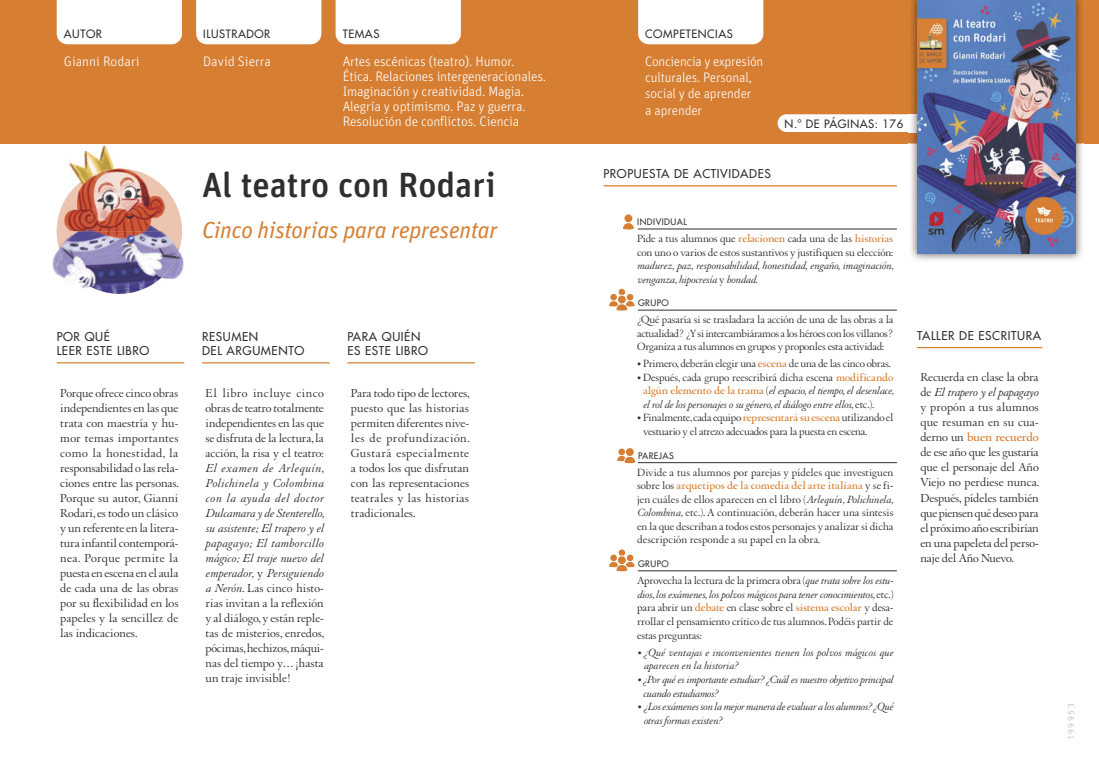
<style>
.page{position:relative;width:1099px;height:762px;background:#fff}
.page>*{position:absolute;margin:0;border:0;box-sizing:border-box;transform-origin:0 0}
.t1{font:500 35px "Unit Rounded Pro";color:#2f2f2e}
.t2{font:italic 23.12px "Unit Pro";letter-spacing:-.01em;color:#d67f33}
.t3{font:300 13.75px/15px "Unit Pro";letter-spacing:-.01em;color:#fff}
.t4{font:12.5px/15px "Augereau";color:#2f2f2e;text-align:justify}
.t5{font:italic 12.5px/15px "Augereau";letter-spacing:.01em;color:#2f2f2e;text-align:justify}
.t6{font:500 11.88px/14.2px "Futura Std";letter-spacing:.05em;color:#2f2f2e}
.t7{font:11.25px/13.5px "Augereau";letter-spacing:-.02em;color:#2f2f2e;text-align:justify}
.t8{font:italic 11.25px/13.6px "Augereau";letter-spacing:-.01em;color:#2f2f2e}
.t9{font:500 11.25px "Futura Std";letter-spacing:.05em;color:#2f2f2e}
.t10{font:500 8.75px "Futura Std";letter-spacing:.05em;color:#2f2f2e}
.t11{font:300 8.75px "Unit Rounded OT";letter-spacing:.19em;color:#b1b2b2}
.s1{font-style:normal}
.s2{font-weight:700;color:#d67f33}
.s3{font-style:italic}
.s4{font-weight:700;font-style:normal;color:#d67f33}
</style>
<div class="page">
<div style="left:0;top:0;width:1098px;height:144px;background:#d67f33"></div>
<div style="left:57px;top:0;width:125px;height:44px;background:#fff"></div>
<div style="left:196px;top:0;width:125px;height:44px;background:#fff"></div>
<div style="left:335px;top:0;width:126px;height:44px;background:#fff"></div>
<hr style="left:57px;top:362px;width:127px;height:1px;background:#d67f33">
<hr style="left:347px;top:362px;width:128px;height:1px;background:#d67f33">
<hr style="left:202px;top:362px;width:128px;height:1px;background:#d67f33">
<div style="left:638px;top:0;width:125px;height:44px;background:#fff"></div>
<hr style="left:917px;top:347px;width:125px;height:1px;background:#d67f33">
<hr style="left:638px;top:229px;width:258px;height:1px;background:#2f2f2e">
<hr style="left:638px;top:310px;width:258px;height:1px;background:#2f2f2e">
<hr style="left:638px;top:462px;width:258px;height:1px;background:#2f2f2e">
<hr style="left:638px;top:570px;width:258px;height:1px;background:#2f2f2e">
<svg style="left:623px;top:214px;width:11px;height:15px"></svg>
<svg style="left:609px;top:289px;width:25px;height:22px"></svg>
<svg style="left:617px;top:448px;width:18px;height:15px"></svg>
<svg style="left:609px;top:549px;width:25px;height:22px"></svg>
<svg style="left:777px;top:114px;width:131px;height:18px;background:#fdfaf7"></svg>
<img style="left:908px;top:0;width:175px;height:260px">
<img style="left:908px;top:114px;width:9px;height:18px">
<img style="left:917px;top:0;width:158px;height:253px">
<hr style="left:603px;top:185px;width:293px;height:1px;background:#d67f33">
<img style="left:68px;top:145px;width:57px;height:24px">
<img style="left:57px;top:169px;width:125px;height:62px">
<img style="left:52px;top:231px;width:132px;height:57px">
<img style="left:86px;top:284px;width:66px;height:10px">
<img style="left:57px;top:231px;width:125px;height:1px">
<p class="t9" style="left:64px;top:28px;width:40px">AUTOR</p>
<p class="t9" style="left:203px;top:28px;width:68px">ILUSTRADOR</p>
<p class="t9" style="left:343px;top:28px;width:38px">TEMAS</p>
<p class="t3" style="left:64px;top:55px;width:77px">Gianni Rodari</p>
<p class="t3" style="left:203px;top:55px;width:69px">David Sierra</p>
<p class="t3" style="left:343px;top:55px;width:205px">Artes escénicas (teatro). Humor.<br>Ética. Relaciones intergeneracionales.<br>Imaginación y creatividad. Magia.<br>Alegría y optimismo. Paz y guerra.<br>Resolución de conflictos. Ciencia</p>
<h1 class="t1" style="left:202px;top:164px;width:295px">Al teatro con Rodari</h1>
<h2 class="t2" style="left:202px;top:216px;width:297px">Cinco historias para representar</h2>
<p class="t6" style="left:57px;top:330px;width:94px">POR QUÉ<br>LEER ESTE LIBRO</p>
<p class="t6" style="left:347px;top:330px;width:82px">PARA QUIÉN<br>ES ESTE LIBRO</p>
<p class="t6" style="left:202px;top:330px;width:104px">RESUMEN<br>DEL ARGUMENTO</p>
<p class="t4" style="left:60px;top:387px;width:120px">Porque ofrece cinco obras independientes en las que trata con maestría y hu&shy;mor temas importantes como la honestidad, la responsabilidad o las rela&shy;ciones entre las personas.<br>Porque su autor, Gianni Rodari, es todo un clásico y un referente en la litera&shy;tura infantil contemporá&shy;nea. Porque permite la puesta en escena en el aula de cada una de las obras por su flexibilidad en los papeles y la sencillez de las indicaciones.</p>
<p class="t4" style="left:351px;top:387px;width:120px">Para todo tipo de lectores, puesto que las historias permiten diferentes nive&shy;les de profundización.<br>Gustará especialmente a todos los que disfrutan con las representaciones teatrales y las historias tradicionales.</p>
<p class="t4" style="left:206px;top:387px;width:120px">El libro incluye cinco obras de teatro totalmente independientes en las que se disfruta de la lectura, la acción, la risa y el teatro:</p>
<p class="t5" style="left:206px;top:462px;width:120px">El examen de Arlequín, Polichinela y Colombina con la ayuda del doctor Dulcamara y de Stenterello, su asistente; El trapero y el papagayo; El tamborcillo mágico; El traje nuevo del emperador, <span class="s1">y</span> Persiguiendo a Nerón<span class="s1">. Las cinco histo&shy;rias invitan a la reflexión y al diálogo, y están reple&shy;tas de misterios, enredos, pócimas, hechizos, máqui&shy;nas del tiempo y… ¡hasta un traje invisible!</span></p>
<p class="t9" style="left:645px;top:28px;width:89px">COMPETENCIAS</p>
<p class="t3" style="left:645px;top:54px;width:120px;line-height:16.2px">Conciencia y expresión culturales. Personal, social y de aprender<br>a aprender</p>
<p class="t9" style="left:784px;top:118px;width:120px">N.º DE PÁGINAS: 176</p>
<p class="t6" style="left:603px;top:167px;width:169px">PROPUESTA DE ACTIVIDADES</p>
<p class="t10" style="left:637px;top:217px;width:51px">INDIVIDUAL</p>
<p class="t7" style="left:637px;top:233px;width:258px">Pide a tus alumnos que <span class="s2">relacionen</span> cada una de las <span class="s2">historias </span>con uno o varios de estos sustantivos y justifiquen su elección: <span class="s3">madurez, paz, responsabilidad</span>, <span class="s3">honestidad, engaño, imaginación</span>, <span class="s3">venganza, hipocresía</span> y <span class="s3">bondad.</span></p>
<p class="t10" style="left:638px;top:298px;width:32px">GRUPO</p>
<p class="t7" style="left:637px;top:314px;width:258px">¿Qué pasaría si se trasladara la acción de una de las obras a la actualidad? ¿Y si intercambiáramos a los héroes con los villanos?<br>Organiza a tus alumnos en grupos y proponles esta actividad:</p>
<p class="t7" style="left:637px;top:358px;width:255px">• Primero, deberán elegir una <span class="s2">escena</span> de una de las cinco obras.</p>
<p class="t8" style="left:643px;top:372px;width:252px;text-align:justify;text-indent:-6px"><span class="s1">• Después, cada grupo reescribirá dicha escena</span> <span class="s4">modificando algún elemento de la trama</span> <span class="s1">(</span>el espacio, el tiempo, el desenlace, el rol de los personajes o su género, el diálogo entre ellos, <span class="s1">etc.).</span></p>
<p class="t7" style="left:643px;top:412px;width:252px;text-indent:-6px">• Finalmente, cada equipo <span class="s2">representará su escena</span> utilizando el vestuario y el atrezo adecuados para la puesta en escena.</p>
<p class="t10" style="left:638px;top:451px;width:37px">PAREJAS</p>
<p class="t7" style="left:637px;top:466px;width:258px">Divide a tus alumnos por parejas y pídeles que investiguen sobre los <span class="s2">arquetipos de la comedia del arte italiana</span> y se fi&shy;jen cuáles de ellos aparecen en el libro (<span class="s3">Arlequín, Polichinela, Colombina,</span> etc.). A continuación, deberán hacer una síntesis en la que describan a todos estos personajes y analizar si dicha descripción responde a su papel en la obra.</p>
<p class="t10" style="left:638px;top:559px;width:32px">GRUPO</p>
<p class="t7" style="left:637px;top:575px;width:258px">Aprovecha la lectura de la primera obra (<span class="s3">que trata sobre los estu&shy;dios, los exámenes, los polvos mágicos para tener conocimientos,</span> etc.) para abrir un <span class="s2">debate</span> en clase sobre el <span class="s2">sistema escolar</span> y desa&shy;rrollar el pensamiento crítico de tus alumnos. Podéis partir de estas preguntas:</p>
<p class="t8" style="left:643px;top:646px;width:251px;text-indent:-7px">• ¿Qué ventajas e inconvenientes tienen los polvos mágicos que aparecen en la historia?</p>
<p class="t8" style="left:643px;top:674px;width:252px;text-indent:-6px">• ¿Por qué es importante estudiar? ¿Cuál es nuestro objetivo principal cuando estudiamos?</p>
<p class="t8" style="left:643px;top:701px;width:251px;text-indent:-7px">• ¿Los exámenes son la mejor manera de evaluar a los alumnos? ¿Qué otras formas existen?</p>
<p class="t6" style="left:917px;top:329px;width:125px">TALLER DE ESCRITURA</p>
<p class="t4" style="left:920px;top:371px;width:120px">Recuerda en clase la obra de <span class="s3">El trapero y el papagayo </span>y propón a tus alumnos que resuman en su cua&shy;derno un <span class="s2">buen recuerdo </span>de ese año que les gustaría que el personaje del Año Viejo no perdiese nunca.<br>Después, pídeles también que piensen qué deseo para el próximo año escribirían en una papeleta del perso&shy;naje del Año Nuevo.</p>
<p class="t11" style="left:1065px;top:739px;width:37px;rotate:-90deg">199953</p>
</div>
